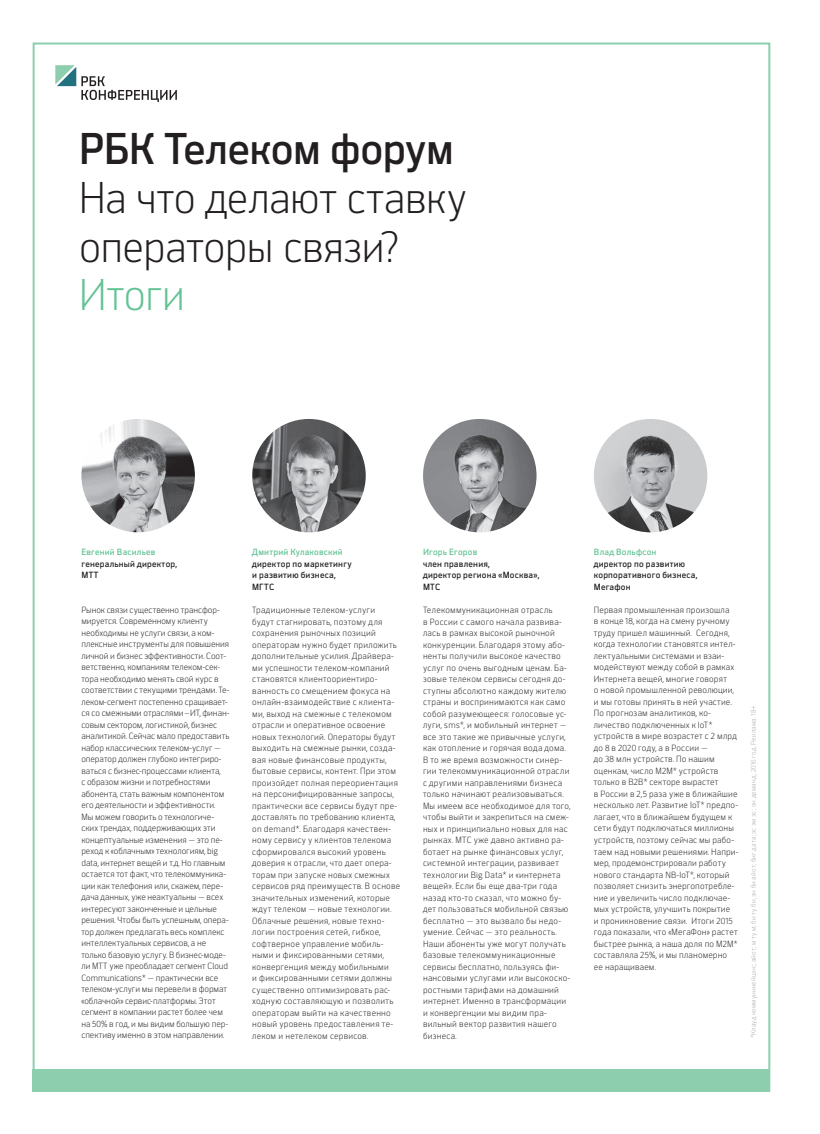
<style>
.page{position:relative;width:820px;height:1134px;background:#fff}
.page>*{position:absolute;margin:0;border:0;box-sizing:border-box;transform-origin:0 0}
.t1{font:300 44.4px/48.8px "RBC Grotesk";letter-spacing:-.02em;color:#231f20}
.t2{font:300 9px/11.5px "RBC Grotesk";letter-spacing:.02em;color:#231f20}
.t3{font:300 9px/11.5px "RBC Grotesk";letter-spacing:-.005em;color:#231f20}
.t4{font:9px/11.5px "RBC Grotesk";letter-spacing:.025em;color:#231f20}
.t5{font:300 7px "RBC Grotesk";letter-spacing:.025em;color:#a8a9ad}
.s1{font-weight:400}
.s2{color:#63c294}
</style>
<div class="page">
<div style="left:33px;top:1069px;width:737px;height:22px;background:#8cceae"></div>
<img style="left:252px;top:419px;width:113px;height:113px;border-radius:57px">
<img style="left:423px;top:419px;width:113px;height:113px;border-radius:57px">
<svg style="left:55px;top:65px;width:122px;height:37px"></svg>
<img style="left:81px;top:419px;width:114px;height:113px;border-radius:57px">
<img style="left:593px;top:419px;width:114px;height:113px;border-radius:57px">
<p class="t1" style="left:79px;top:126px;width:389px"><span class="s1">РБК Телеком форум<br></span>На что делают ставку операторы связи?<br><span class="s2">Итоги</span></p>
<p class="t4" style="left:81px;top:547px;width:97px"><span class="s2">Евгений Васильев </span>генеральный директор,<br>МТТ</p>
<p class="t4" style="left:593px;top:547px;width:105px"><span class="s2">Влад Вольфсон<br></span>директор по развитию корпоративного бизнеса,<br>Мегафон</p>
<p class="t4" style="left:252px;top:547px;width:101px"><span class="s2">Дмитрий Кулаковский </span>директор по маркетингу и развитию бизнеса,<br>МГТС</p>
<p class="t4" style="left:423px;top:547px;width:118px"><span class="s2">Игорь Егоров<br></span>член правления,<br>директор региона «Москва»,<br>МТС</p>
<p class="t3" style="left:81px;top:604px;width:149px">Рынок связи существенно трансфор&shy;мируется. Современному клиенту необходимы не услуги связи, а ком&shy;плексные инструменты для повышения личной и бизнес эффективности. Соот&shy;ветственно, компаниям телеком-сек&shy;тора необходимо менять свой курс в соответствии с текущими трендами. Те&shy;леком-сегмент постепенно сращивает&shy;ся со смежными отраслями – ИТ, финан&shy;совым сектором, логистикой, бизнес аналитикой. Сейчас мало предоставить набор классических телеком-услуг — оператор должен глубоко интегриро&shy;ваться с бизнес-процессами клиента,<br>с образом жизни и потребностями абонента, стать важным компонентом его деятельности и эффективности.<br>Мы можем говорить о технологиче&shy;ских трендах, поддерживающих эти концептуальные изменения — это пе&shy;реход к «облачным» технологиям, big data, интернет вещей и т.д. Но главным остается тот факт, что телекоммуника&shy;ции как телефония или, скажем, пере&shy;дача данных, уже неактуальны — всех интересуют законченные и цельные решения. Чтобы быть успешным, опера&shy;тор должен предлагать весь комплекс интеллектуальных сервисов, а не только базовую услугу. В бизнес-моде&shy;ли МТТ уже преобладает сегмент Cloud Communications* — практически все телеком-услуги мы перевели в формат «облачной» сервис-платформы. Этот сегмент в компании растет более чем на 50% в год, и мы видим большую пер&shy;спективу именно в этом направлении.</p>
<p class="t2" style="left:593px;top:604px;width:146px">Первая промышленная произошла<br>в конце 18, когда на смену ручному труду пришел машинный. Сегодня, когда технологии становятся интел&shy;лектуальными системами и взаи&shy;модействуют между собой в рамках<br>Интернета вещей, многие говорят<br>о новой промышленной революции, и мы готовы принять в ней участие.<br>По прогнозам аналитиков, ко&shy;личество подключенных к IoT* устройств в мире возрастет с 2 млрд до 8 в 2020 году, а в России —<br>до 38 млн устройств. По нашим оценкам, число М2М* устройств только в В2В* секторе вырастет<br>в России в 2,5 раза уже в ближайшие несколько лет. Развитие IoT* предпо&shy;лагает, что в ближайшем будущем к сети будут подключаться миллионы устройств, поэтому сейчас мы рабо&shy;таем над новыми решениями. Напри&shy;мер, продемонстрировали работу нового стандарта NB-IoT*, который позволяет снизить энергопотребле&shy;ние и увеличить число подключае&shy;мых устройств, улучшить покрытие<br>и проникновение связи. Итоги 2015 года показали, что «МегаФон» растет быстрее рынка, а наша доля по M2M* составляла 25%, и мы планомерно<br>ее наращиваем.</p>
<p class="t2" style="left:252px;top:604px;width:149px">Традиционные телеком-услуги<br>будут стагнировать, поэтому для сохранения рыночных позиций операторам нужно будет приложить дополнительные усилия. Драйвера&shy;ми успешности телеком-компаний становятся клиентоориентиро&shy;ванность со смещением фокуса на онлайн-взаимодействие с клиента&shy;ми, выход на смежные с телекомом отрасли и оперативное освоение новых технологий. Операторы будут выходить на смежные рынки, созда&shy;вая новые финансовые продукты, бытовые сервисы, контент. При этом произойдет полная переориентация на персонифицированные запросы, практически все сервисы будут пре&shy;доставлять по требованию клиента, on demand*. Благодаря качествен&shy;ному сервису у клиентов телекома сформировался высокий уровень доверия к отрасли, что дает опера&shy;торам при запуске новых смежных сервисов ряд преимуществ. В основе значительных изменений, которые ждут телеком — новые технологии.<br>Облачные решения, новые техно&shy;логии построения сетей, гибкое, софтверное управление мобиль&shy;ными и фиксированными сетями, конвергенция между мобильными<br>и фиксированными сетями должны существенно оптимизировать рас&shy;ходную составляющую и позволить операторам выйти на качественно новый уровень предоставления те&shy;леком и нетелеком сервисов.</p>
<p class="t2" style="left:423px;top:604px;width:149px">Телекоммуникационная отрасль<br>в России с самого начала развива&shy;лась в рамках высокой рыночной конкуренции. Благодаря этому або&shy;ненты получили высокое качество услуг по очень выгодным ценам. Ба&shy;зовые телеком сервисы сегодня до&shy;ступны абсолютно каждому жителю страны и воспринимаются как само собой разумеющееся: голосовые ус&shy;луги, sms*, и мобильный интернет — все это такие же привычные услуги, как отопление и горячая вода дома.<br>В то же время возможности синер&shy;гии телекоммуникационной отрасли с другими направлениями бизнеса только начинают реализовываться.<br>Мы имеем все необходимое для того, чтобы выйти и закрепиться на смеж&shy;ных и принципиально новых для нас рынках. МТС уже давно активно ра&shy;ботает на рынке финансовых услуг, системной интеграции, развивает технологии Big Data* и «интернета вещей». Если бы еще два-три года назад кто-то сказал, что можно бу&shy;дет пользоваться мобильной связью бесплатно — это вызвало бы недо&shy;умение. Сейчас — это реальность.<br>Наши абоненты уже могут получать базовые телекоммуникационные сервисы бесплатно, пользуясь фи&shy;нансовыми услугами или высокоско&shy;ростными тарифами на домашний интернет. Именно в трансформации и конвергенции мы видим пра&shy;вильный вектор развития нашего бизнеса.</p>
<p class="t5" style="left:749px;top:1038px;width:335px;rotate:-90deg">*Клауд коммуникейшнс; айот; м ту м; би ту би, эн би айот; биг дата; эс эм эс; он деманд; 2016 год. Реклама. 18+</p>
</div>
